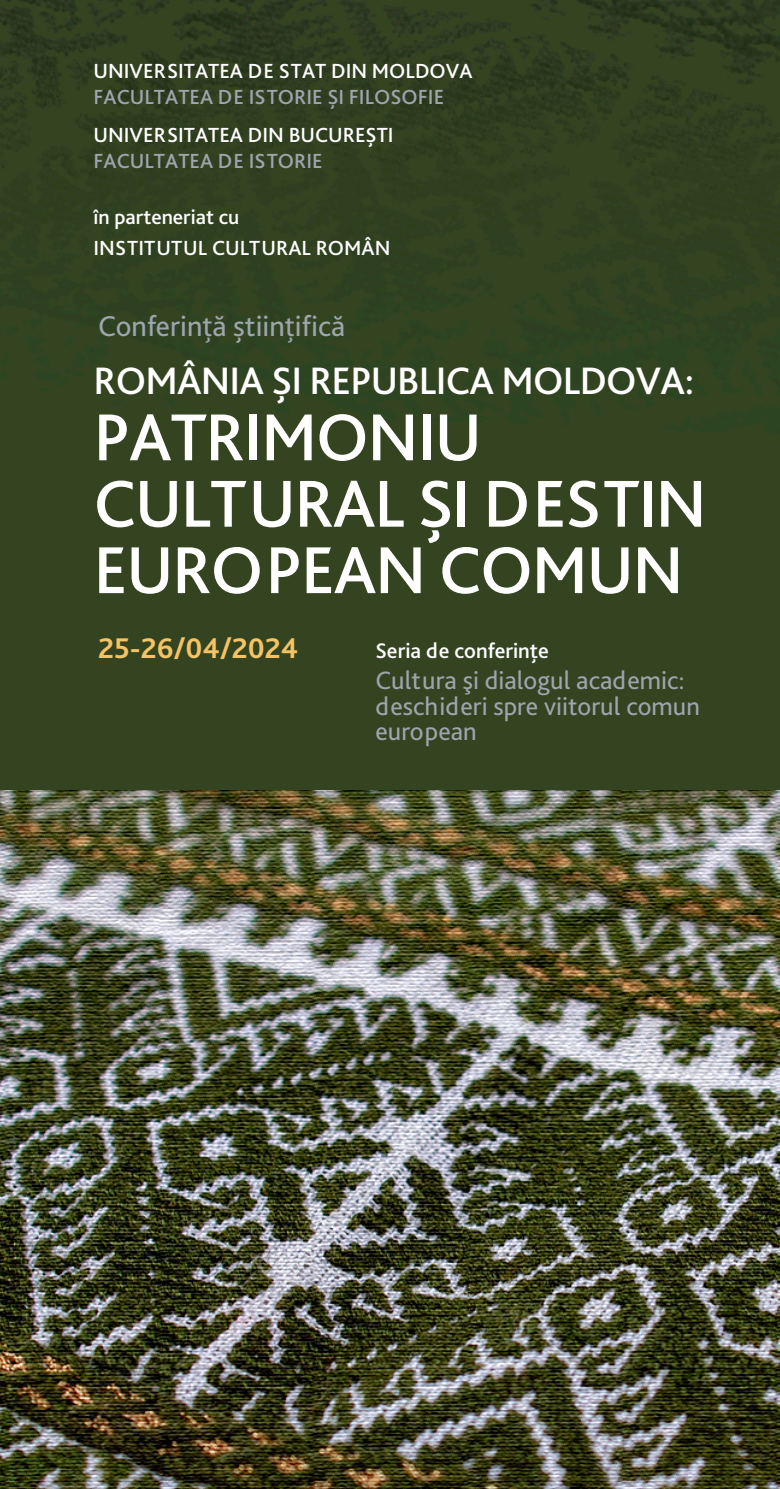
<style>
.page{position:relative;width:780px;height:1489px;background:#fff}
.page>*{position:absolute;margin:0;border:0;box-sizing:border-box;transform-origin:0 0}
.t1{font:500 69.25px/66.5px "Bliss Pro";letter-spacing:-.02em;color:#fff}
.t2{font:500 40px "Bliss Pro";letter-spacing:-.02em;color:#fff}
.t3{font:30px "Bliss Pro";color:#9da5ad}
.t4{font:700 29.75px "Bliss Pro";color:#f5c363}
.t5{font:26.25px/25.5px "Bliss Pro";color:#9da5ad}
.t6{font:500 22.25px "Bliss Pro";color:#fff}
.t7{font:500 21.5px/30.8px "Bliss Pro";color:#fff}
.t8{font:500 21.5px "Bliss Pro";color:#9da5ad}
.s1{font-family:"Myriad Pro"}
</style>
<div class="page">
<div style="left:0;top:0;width:780px;height:790px;background:#344421"></div>
<img style="left:0;top:790px;width:780px;height:698px">
<p class="t7" style="left:93px;top:55px;width:380px">UNIVERSITATEA DE STAT DIN MOLDOVA</p>
<p class="t8" style="left:93px;top:84px;width:352px">FACULTATEA DE ISTORIE ȘI FILOSOFIE</p>
<p class="t7" style="left:93px;top:119px;width:301px">UNIVERSITATEA DIN BUCUREȘTI</p>
<p class="t8" style="left:93px;top:147px;width:231px">FACULTATEA DE ISTORIE</p>
<p class="t7" style="left:93px;top:201px;width:298px">în parteneriat cu<br>INSTITUTUL CULTURAL ROMÂN</p>
<h3 class="t3" style="left:98px;top:308px;width:248px">Conferin<span class="s1">ţ</span>ă știin<span class="s1">ţ</span>ifică</h3>
<h2 class="t2" style="left:93px;top:356px;width:602px">ROMÂNIA ȘI REPUBLICA MOLDOVA:</h2>
<h1 class="t1" style="left:93px;top:402px;width:614px">PATRIMONIU<br>CULTURAL ȘI DESTIN<br>EUROPEAN COMUN</h1>
<h3 class="t4" style="left:98px;top:629px;width:202px">25-26/04/2024</h3>
<p class="t6" style="left:375px;top:636px;width:175px">Seria de conferinţe</p>
<p class="t5" style="left:375px;top:667px;width:326px">Cultura şi dialogul academic: deschideri spre viitorul comun european</p>
</div>
